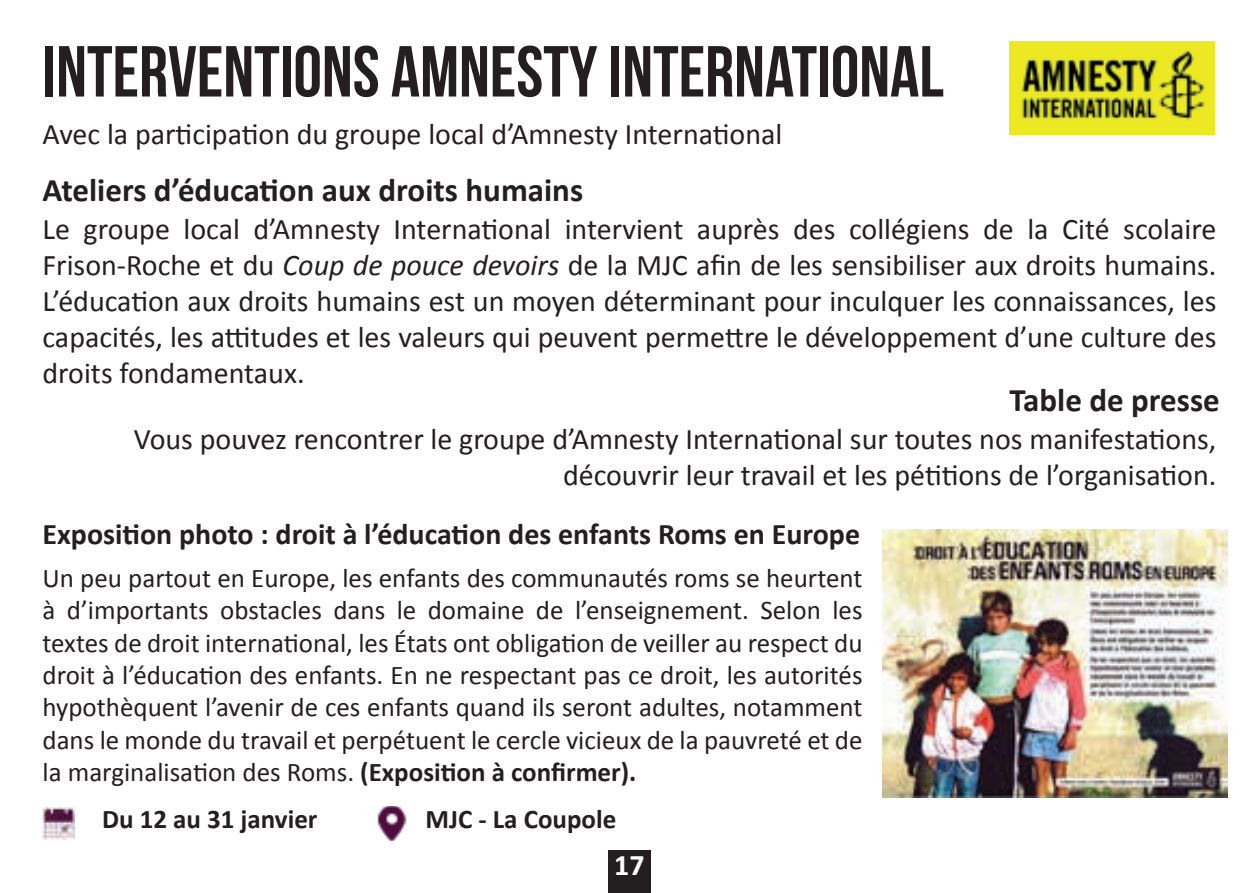
<style>
.page{position:relative;width:1259px;height:893px;background:#fff}
.page>*{position:absolute;margin:0;border:0;box-sizing:border-box;transform-origin:0 0}
.t1{font:72px "Bebas Neue";color:#231f20}
.t2{font:700 33px "Calibri";color:#231f20}
.t3{font:30px/36px "Calibri";color:#231f20;text-align:right}
.t4{font:700 30px "Calibri";color:#231f20}
.t5{font:700 30px "Calibri";color:#fff}
.t6{font:27px/32.4px "Calibri";color:#231f20;text-align:justify}
.t7{font:700 27px "Calibri";color:#231f20}
.s1{font-style:italic}
.s2{font-weight:700}
</style>
<div class="page">
<div style="left:608px;top:850px;width:43px;height:43px;background:#231f20"></div>
<img style="left:882px;top:530px;width:345px;height:267px">
<img style="left:1009px;top:42px;width:205px;height:92px">
<img style="left:43px;top:808px;width:31px;height:31px">
<img style="left:377px;top:806px;width:30px;height:35px">
<h1 class="t1" style="left:43px;top:32px;width:902px">INTERVENTIONS AMNESTY INTERNATIONAL</h1>
<p class="t3" style="left:43px;top:115px;width:741px">Avec la participation du groupe local d’Amnesty International</p>
<p class="t2" style="left:43px;top:167px;width:542px">Ateliers d’éducation aux droits humains</p>
<p class="t3" style="left:43px;top:210px;width:1175px;text-align:justify">Le groupe local d’Amnesty International intervient auprès des collégiens de la Cité scolaire Frison-Roche et du <span class="s1">Coup de pouce devoirs</span> de la MJC afin de les sensibiliser aux droits humains.<br>L’éducation aux droits humains est un moyen déterminant pour inculquer les connaissances, les capacités, les attitudes et les valeurs qui peuvent permettre le développement d’une culture des droits fondamentaux.</p>
<p class="t2" style="left:1009px;top:377px;width:212px">Table de presse</p>
<p class="t3" style="left:134px;top:420px;width:1084px">Vous pouvez rencontrer le groupe d’Amnesty International sur toutes nos manifestations, découvrir leur travail et les pétitions de l’organisation.</p>
<p class="t4" style="left:43px;top:512px;width:819px">Exposition photo : droit à l’éducation des enfants Roms en Europe</p>
<p class="t6" style="left:43px;top:561px;width:821px">Un peu partout en Europe, les enfants des communautés roms se heurtent à d’importants obstacles dans le domaine de l’enseignement. Selon les textes de droit international, les États ont obligation de veiller au respect du droit à l’éducation des enfants. En ne respectant pas ce droit, les autorités hypothèquent l’avenir de ces enfants quand ils seront adultes, notamment dans le monde du travail et perpétuent le cercle vicieux de la pauvreté et de la marginalisation des Roms. <span class="s2">(Exposition à confirmer).</span></p>
<p class="t7" style="left:102px;top:800px;width:217px">Du 12 au 31 janvier</p>
<p class="t7" style="left:425px;top:800px;width:192px">MJC - La Coupole</p>
<p class="t5" style="left:614px;top:844px;width:32px">17</p>
</div>
